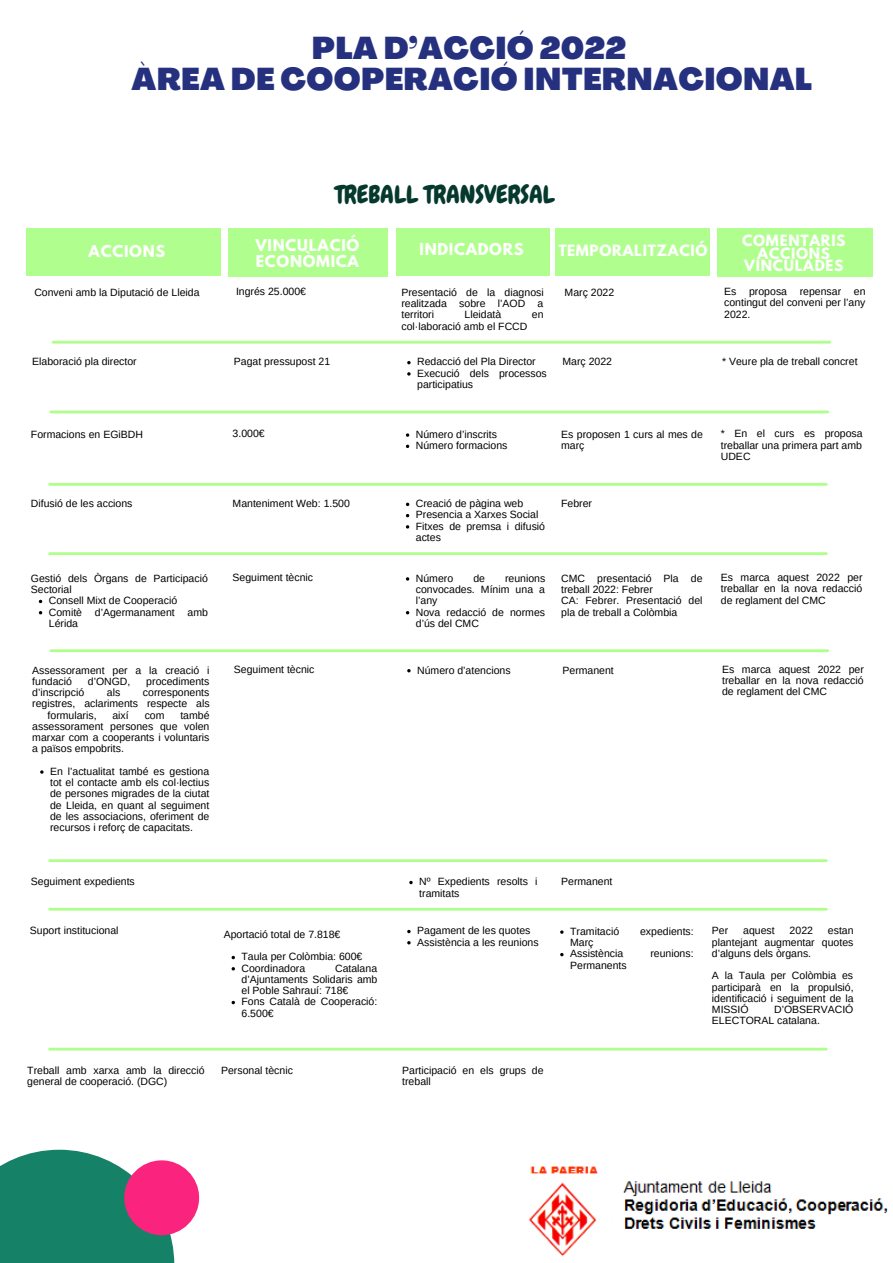
<style>
.page{position:relative;width:893px;height:1263px;background:#fff}
.page>*{position:absolute;margin:0;border:0;box-sizing:border-box;transform-origin:0 0}
.t1{font:900 30.97px "Agrandir";letter-spacing:.01em;color:#25317f}
.t2{font:24.75px "Chewy";color:#06392d}
.t3{font:700 14.55px/16.4px "League Spartan";letter-spacing:.05em;color:#fff}
.t4{font:700 13.8px/12.4px "League Spartan";letter-spacing:.05em;color:#fff;text-align:center}
.t5{font:10.5px/11.2px "Arimo";color:#000}
</style>
<div class="page">
<svg style="left:0;top:1150px;width:174px;height:113px;background:#298c75"></svg>
<div style="left:124px;top:1160px;width:75px;height:75px;background:#fa237d;border-radius:50%"></div>
<img style="left:529px;top:1166px;width:359px;height:91px">
<div style="left:229px;top:228px;width:159px;height:49px;background:#b0ff8e"></div>
<div style="left:396px;top:228px;width:153px;height:48px;background:#b0ff8e"></div>
<div style="left:717px;top:228px;width:156px;height:49px;background:#b0ff8e"></div>
<div style="left:555px;top:228px;width:154px;height:48px;background:#b0ff8e"></div>
<div style="left:26px;top:228px;width:194px;height:48px;background:#b0ff8e"></div>
<hr style="left:53px;top:341px;width:777px;height:3px;background:#b0ff8e">
<svg style="left:407px;top:372px;width:3px;height:4px"></svg>
<hr style="left:51px;top:410px;width:776px;height:3px;background:#b0ff8e">
<svg style="left:406px;top:433px;width:3px;height:4px"></svg>
<hr style="left:50px;top:483px;width:776px;height:3px;background:#b0ff8e">
<hr style="left:50px;top:552px;width:776px;height:3px;background:#b0ff8e">
<svg style="left:406px;top:577px;width:3px;height:4px"></svg>
<hr style="left:51px;top:649px;width:776px;height:3px;background:#b0ff8e">
<svg style="left:40px;top:770px;width:4px;height:4px"></svg>
<hr style="left:50px;top:859px;width:776px;height:3px;background:#b0ff8e">
<svg style="left:409px;top:881px;width:4px;height:3px"></svg>
<svg style="left:560px;top:930px;width:3px;height:4px"></svg>
<hr style="left:50px;top:1048px;width:776px;height:2px;background:#b0ff8e">
<hr style="left:50px;top:908px;width:776px;height:3px;background:#b0ff8e">
<p class="t1" style="left:312px;top:36px;width:316px">PLA D’ACCIÓ 2022</p>
<p class="t1" style="left:132px;top:67px;width:682px">ÀREA DE COOPERACIÓ INTERNACIONAL</p>
<p class="t2" style="left:335px;top:178px;width:221px">TREBALL TRANSVERSAL</p>
<p class="t3" style="left:255px;top:239px;width:105px">VINCULACIÓ<br>ECONÒMICA</p>
<p class="t3" style="left:89px;top:245px;width:78px">ACCIONS</p>
<p class="t3" style="left:419px;top:243px;width:106px">INDICADORS</p>
<p class="t4" style="left:558px;top:246px;width:151px">TEMPORALITZACIÓ</p>
<p class="t4" style="left:742px;top:236px;width:105px">COMENTARIS</p>
<p class="t4" style="left:744px;top:249px;width:101px">ACCIONS<br>VINCULADES</p>
<p class="t5" style="left:236px;top:286px;width:72px">Ingrés 25.000€</p>
<p class="t5" style="left:564px;top:286px;width:51px">Març 2022</p>
<p class="t5" style="left:724px;top:286px;width:143px;text-align:justify">Es proposa repensar en contingut del conveni per l’any 2022.</p>
<p class="t5" style="left:34px;top:286px;width:167px">Conveni amb la Diputació de Lleida</p>
<p class="t5" style="left:401px;top:286px;width:144px;text-align:justify">Presentació de la diagnosi realitzada sobre l’AOD a territori</p>
<p class="t5" style="left:464px;top:309px;width:38px">Lleidatà</p>
<p class="t5" style="left:532px;top:309px;width:13px">en</p>
<p class="t5" style="left:401px;top:320px;width:128px">col·laboració amb el FCCD</p>
<p class="t5" style="left:234px;top:356px;width:98px">Pagat pressupost 21</p>
<p class="t5" style="left:562px;top:356px;width:51px">Març 2022</p>
<p class="t5" style="left:722px;top:356px;width:137px">* Veure pla de treball concret</p>
<p class="t5" style="left:32px;top:356px;width:106px">Elaboració pla director</p>
<p class="t5" style="left:417px;top:356px;width:120px">Redacció del Pla Director</p>
<p class="t5" style="left:417px;top:367px;width:131px">Execució dels processos participatius</p>
<p class="t5" style="left:233px;top:428px;width:34px">3.000€</p>
<p class="t5" style="left:561px;top:429px;width:143px">Es proposen 1 curs al mes de març</p>
<p class="t5" style="left:721px;top:428px;width:143px;text-align:justify">* En el curs es proposa treballar una primera part amb UDEC</p>
<p class="t5" style="left:31px;top:429px;width:114px">Formacions en EGiBDH</p>
<p class="t5" style="left:416px;top:429px;width:83px">Número d’inscrits</p>
<p class="t5" style="left:416px;top:440px;width:93px">Número formacions</p>
<p class="t5" style="left:233px;top:497px;width:119px">Manteniment Web: 1.500</p>
<p class="t5" style="left:561px;top:498px;width:32px">Febrer</p>
<p class="t5" style="left:31px;top:498px;width:103px">Difusió de les accions</p>
<p class="t5" style="left:416px;top:498px;width:109px">Creació de pàgina web</p>
<p class="t5" style="left:416px;top:509px;width:124px">Presencia a Xarxes Social</p>
<p class="t5" style="left:416px;top:520px;width:131px">Fitxes de premsa i difusió actes</p>
<p class="t5" style="left:31px;top:572px;width:178px">Gestió dels Òrgans de Participació<br>Sectorial</p>
<p class="t5" style="left:416px;top:572px;width:39px">Número</p>
<p class="t5" style="left:473px;top:572px;width:13px">de</p>
<p class="t5" style="left:233px;top:572px;width:82px">Seguiment tècnic</p>
<p class="t5" style="left:561px;top:572px;width:143px">CMC presentació Pla de treball 2022: Febrer</p>
<p class="t5" style="left:561px;top:595px;width:143px">CA: Febrer. Presentació del pla de treball a Colòmbia</p>
<p class="t5" style="left:416px;top:572px;width:131px;text-align:justify;text-indent:89px">reunions convocades. Mínim una a l’any</p>
<p class="t5" style="left:416px;top:606px;width:131px">Nova redacció de normes d’ús del CMC</p>
<p class="t5" style="left:49px;top:595px;width:130px">Consell Mixt de Cooperació</p>
<p class="t5" style="left:49px;top:606px;width:161px">Comitè d’Agermanament amb<br>Lérida</p>
<p class="t5" style="left:721px;top:572px;width:143px;text-align:justify">Es marca aquest 2022 per treballar en la nova redacció de reglament del CMC</p>
<p class="t5" style="left:32px;top:664px;width:179px">Assessorament per a la creació i fundació</p>
<p class="t5" style="left:88px;top:675px;width:44px">d’ONGD,</p>
<p class="t5" style="left:146px;top:675px;width:65px">procediments</p>
<p class="t5" style="left:32px;top:687px;width:53px">d’inscripció</p>
<p class="t5" style="left:107px;top:687px;width:15px">als</p>
<p class="t5" style="left:143px;top:687px;width:68px">corresponents</p>
<p class="t5" style="left:32px;top:698px;width:179px">registres, aclariments respecte als</p>
<p class="t5" style="left:48px;top:709px;width:50px">formularis,</p>
<p class="t5" style="left:112px;top:709px;width:18px">així</p>
<p class="t5" style="left:145px;top:709px;width:21px">com</p>
<p class="t5" style="left:32px;top:709px;width:179px;text-align:justify;text-indent:148px">també assessorament persones que volen marxar com a cooperants i voluntaris a països empobrits.</p>
<p class="t5" style="left:50px;top:765px;width:161px;text-align:justify">En l’actualitat també es gestiona tot el contacte amb els col·lectius de persones migrades de la ciutat de Lleida, en quant al seguiment de les associacions, oferiment de recursos i reforç de capacitats.</p>
<p class="t5" style="left:234px;top:664px;width:82px">Seguiment tècnic</p>
<p class="t5" style="left:417px;top:664px;width:95px">Número d’atencions</p>
<p class="t5" style="left:562px;top:664px;width:53px">Permanent</p>
<p class="t5" style="left:722px;top:664px;width:143px;text-align:justify">Es marca aquest 2022 per treballar en la nova redacció de reglament del CMC</p>
<p class="t5" style="left:31px;top:876px;width:105px">Seguiment expedients</p>
<p class="t5" style="left:419px;top:876px;width:120px">Nº Expedients resolts i tramitats</p>
<p class="t5" style="left:561px;top:876px;width:53px">Permanent</p>
<p class="t5" style="left:30px;top:925px;width:90px">Suport institucional</p>
<p class="t5" style="left:241px;top:951px;width:122px">Taula per Colòmbia: 600€</p>
<p class="t5" style="left:241px;top:962px;width:65px">Coordinadora</p>
<p class="t5" style="left:417px;top:925px;width:115px">Pagament de les quotes</p>
<p class="t5" style="left:417px;top:936px;width:123px">Assistència a les reunions</p>
<p class="t5" style="left:224px;top:928px;width:118px">Aportació total de 7.818€</p>
<p class="t5" style="left:570px;top:926px;width:51px">Tramitació</p>
<p class="t5" style="left:640px;top:926px;width:55px">expedients:</p>
<p class="t5" style="left:570px;top:937px;width:25px">Març</p>
<p class="t5" style="left:570px;top:948px;width:55px">Assistència</p>
<p class="t5" style="left:650px;top:948px;width:45px">reunions:</p>
<p class="t5" style="left:570px;top:959px;width:58px">Permanents</p>
<p class="t5" style="left:241px;top:962px;width:137px;text-align:justify;text-indent:94px">Catalana d’Ajuntaments Solidaris amb el Poble Sahrauí: 718€</p>
<p class="t5" style="left:241px;top:996px;width:137px">Fons Català de Cooperació:<br>6.500€</p>
<p class="t5" style="left:27px;top:1064px;width:179px">Treball amb xarxa amb la direcció general de cooperació. (DGC)</p>
<p class="t5" style="left:221px;top:1065px;width:73px">Personal tècnic</p>
<p class="t5" style="left:402px;top:1064px;width:143px">Participació en els grups de treball</p>
<p class="t5" style="left:712px;top:925px;width:18px">Per</p>
<p class="t5" style="left:743px;top:925px;width:33px">aquest</p>
<p class="t5" style="left:789px;top:925px;width:25px">2022</p>
<p class="t5" style="left:712px;top:925px;width:143px;text-align:justify;text-indent:116px">estan plantejant augmentar quotes d’alguns dels òrgans.</p>
<p class="t5" style="left:712px;top:970px;width:143px;text-align:justify">A la Taula per Colòmbia es participarà en la propulsió, identificació i seguiment de la MISSIÓ</p>
<p class="t5" style="left:712px;top:1004px;width:143px;text-indent:62px">D’OBSERVACIÓ<br>ELECTORAL catalana.</p>
</div>
